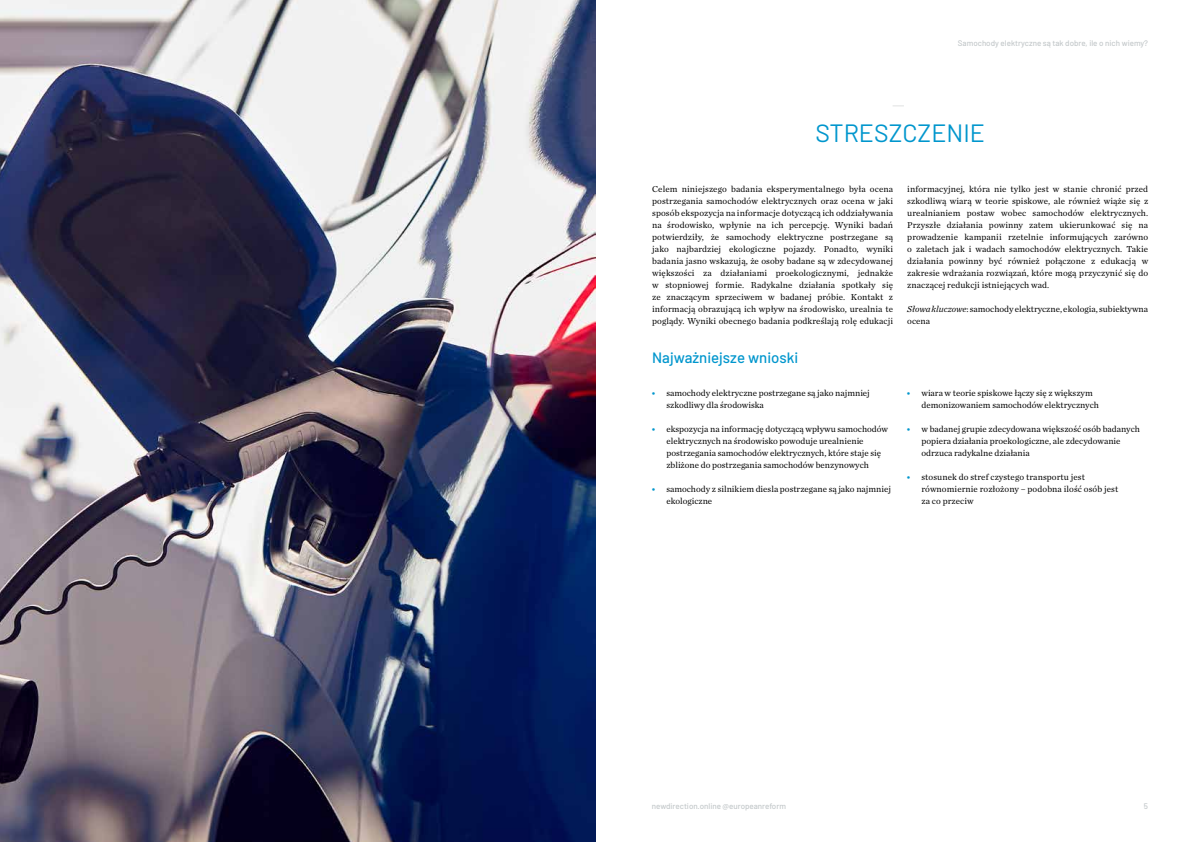
<style>
.page{position:relative;width:1191px;height:842px;background:#fff}
.page>*{position:absolute;margin:0;border:0;box-sizing:border-box;transform-origin:0 0}
.t1{font:25px "Barlow";color:#0096cd}
.t2{font:500 15px "Barlow";color:#0096cd}
.t3{font:9px/12px "Chronicle Text G1";color:#000}
.t4{font:500 8px "Barlow";color:#c3c8ca}
.s1{font-style:italic}
.s2{font-family:"Barlow";font-weight:900;color:#0096cd}
</style>
<div class="page">
<img style="left:0;top:0;width:595px;height:842px">
<p class="t4" style="left:958px;top:38px;width:192px">Samochody elektryczne są tak dobre, ile o nich wiemy?</p>
<h1 class="t1" style="left:815px;top:115px;width:171px">STRESZCZENIE</h1>
<p class="t3" style="left:652px;top:183px;width:242px;text-align:justify">Celem niniejszego badania eksperymentalnego była ocena postrzegania samochodów elektrycznych oraz ocena w jaki sposób ekspozycja na informacje dotyczącą ich oddziaływania na środowisko, wpłynie na ich percepcję. Wyniki badań potwierdziły, że samochody elektryczne postrzegane są jako najbardziej ekologiczne pojazdy. Ponadto, wyniki badania jasno wskazują, że osoby badane są w zdecydowanej większości za działaniami proekologicznymi, jednakże w stopniowej formie. Radykalne działania spotkały się ze znaczącym sprzeciwem w badanej próbie. Kontakt z informacją obrazującą ich wpływ na środowisko, urealnia te poglądy. Wyniki obecnego badania podkreślają rolę edukacji</p>
<p class="t3" style="left:907px;top:182px;width:242px;text-align:justify">informacyjnej, która nie tylko jest w stanie chronić przed szkodliwą wiarą w teorie spiskowe, ale również wiąże się z urealnianiem postaw wobec samochodów elektrycznych.<br>Przyszłe działania powinny zatem ukierunkować się na prowadzenie kampanii rzetelnie informujących zarówno o zaletach jak i wadach samochodów elektrycznych. Takie działania powinny być również połączone z edukacją w zakresie wdrażania rozwiązań, które mogą przyczynić się do znaczącej redukcji istniejących wad.</p>
<p class="t3" style="left:907px;top:302px;width:242px"><span class="s1">Słowa kluczowe</span>: samochody elektryczne, ekologia, subiektywna ocena</p>
<h2 class="t2" style="left:652px;top:347px;width:148px">Najważniejsze wnioski</h2>
<p class="t3" style="left:666px;top:387px;width:205px;text-indent:-14px"><span class="s2">•</span> samochody elektryczne postrzegane są jako najmniej szkodliwy dla środowiska</p>
<p class="t3" style="left:666px;top:423px;width:223px;text-indent:-14px"><span class="s2">•</span> ekspozycja na informację dotyczącą wpływu samochodów elektrycznych na środowisko powoduje urealnienie postrzegania samochodów elektrycznych, które staje się zbliżone do postrzegania samochodów benzynowych</p>
<p class="t3" style="left:666px;top:482px;width:226px;text-indent:-14px"><span class="s2">•</span> samochody z silnikiem diesla postrzegane są jako najmniej ekologiczne</p>
<p class="t3" style="left:921px;top:386px;width:179px;text-indent:-14px"><span class="s2">•</span> wiara w teorie spiskowe łączy się z większym demonizowaniem samochodów elektrycznych</p>
<p class="t3" style="left:921px;top:422px;width:220px;text-indent:-14px"><span class="s2">•</span> w badanej grupie zdecydowana większość osób badanych popiera działania proekologiczne, ale zdecydowanie odrzuca radykalne działania</p>
<p class="t3" style="left:921px;top:470px;width:198px;text-indent:-14px"><span class="s2">•</span> stosunek do stref czystego transportu jest równomiernie rozłożony – podobna ilość osób jest za co przeciw</p>
<p class="t4" style="left:652px;top:800px;width:136px">newdirection.online @europeanreform</p>
<p class="t4" style="left:1144px;top:800px;width:6px">5</p>
</div>
